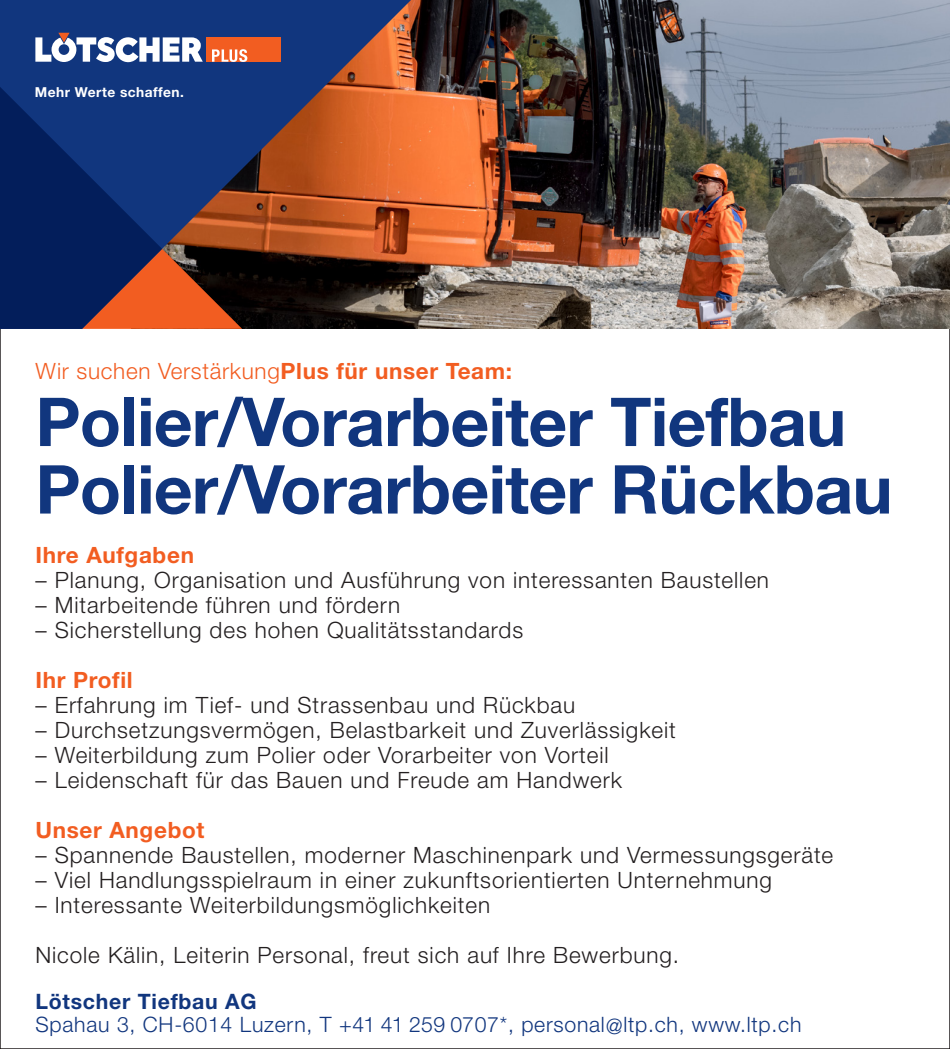
<style>
.page{position:relative;width:950px;height:1049px;background:#fff}
.page>*{position:absolute;margin:0;border:0;box-sizing:border-box;transform-origin:0 0}
.Titel_Blau{font:700 67.5px "Helvetica Neue LT Std";letter-spacing:-.01em;color:#11367e}
.Lauftext_Blau{font:300 22.5px "Helvetica Neue LT Std";letter-spacing:.04em;color:#231f20}
.Titel_Orange{font:300 22.5px "Helvetica Neue LT Std";letter-spacing:.03em;color:#f25d21}
.Titel_Orange-2{font:700 22.5px "Helvetica Neue LT Std";letter-spacing:.03em;color:#f25d21}
.Adresszeile_Blau{font:300 21.25px/22.5px "Helvetica Neue LT Std";letter-spacing:.035em;color:#11367e}
.t1{font:700 13.75px "Helvetica Neue LT Std";letter-spacing:.035em;color:#fff}
.s1{font-weight:700}
</style>
<div class="page">
<img style="left:411px;top:0;width:539px;height:329px">
<svg style="left:0;top:0;width:411px;height:329px;background:#5d3e44"></svg>
<svg style="left:0;top:87px;width:162px;height:242px;background:#182a61"></svg>
<div style="left:21px;top:32px;width:260px;height:43px;background:#11367e"></div>
<div style="left:207px;top:37px;width:74px;height:25px;background:#f25d21"></div>
<svg style="left:212px;top:49px;width:35px;height:13px"></svg>
<svg style="left:35px;top:33px;width:168px;height:30px"></svg>
<p class="t1" style="left:35px;top:83px;width:151px">Mehr Werte schaffen.</p>
<p class="Titel_Orange" style="left:35px;top:357px;width:478px">Wir suchen Verstärkung<span class="s1">Plus für unser Team:</span></p>
<p class="Titel_Blau" style="left:35px;top:380px;width:812px">Polier/Vorarbeiter Tiefbau</p>
<p class="Titel_Blau" style="left:35px;top:448px;width:858px">Polier/Vorarbeiter Rückbau</p>
<p class="Titel_Orange-2" style="left:35px;top:541px;width:160px">Ihre Aufgaben</p>
<p class="Lauftext_Blau" style="left:35px;top:566px;width:735px">– Planung, Organisation und Ausführung von interessanten Baustellen</p>
<p class="Lauftext_Blau" style="left:35px;top:591px;width:366px">– Mitarbeitende führen und fördern</p>
<p class="Lauftext_Blau" style="left:35px;top:616px;width:489px">– Sicherstellung des hohen Qualitätsstandards</p>
<p class="Titel_Orange-2" style="left:35px;top:666px;width:99px">Ihr Profil</p>
<p class="Lauftext_Blau" style="left:35px;top:691px;width:541px">– Erfahrung im Tief- und Strassenbau und Rückbau</p>
<p class="Lauftext_Blau" style="left:35px;top:716px;width:642px">– Durchsetzungsvermögen, Belastbarkeit und Zuverlässigkeit</p>
<p class="Lauftext_Blau" style="left:35px;top:741px;width:574px">– Weiterbildung zum Polier oder Vorarbeiter von Vorteil</p>
<p class="Lauftext_Blau" style="left:35px;top:766px;width:588px">– Leidenschaft für das Bauen und Freude am Handwerk</p>
<p class="Titel_Orange-2" style="left:35px;top:816px;width:170px">Unser Angebot</p>
<p class="Lauftext_Blau" style="left:35px;top:841px;width:799px">– Spannende Baustellen, moderner Maschinenpark und Vermessungsgeräte</p>
<p class="Lauftext_Blau" style="left:35px;top:866px;width:738px">– Viel Handlungsspielraum in einer zukunftsorientierten Unternehmung</p>
<p class="Lauftext_Blau" style="left:35px;top:891px;width:456px">– Interessante Weiterbildungsmöglichkeiten</p>
<p class="Lauftext_Blau" style="left:35px;top:941px;width:645px">Nicole Kälin, Leiterin Personal, freut sich auf Ihre Bewerbung.</p>
<p class="Adresszeile_Blau" style="left:35px;top:990px;width:767px"><span class="s1">Lötscher Tiefbau AG<br></span>Spahau 3, CH-6014 Luzern, T +41 41 259 0707*, personal@ltp.ch, www.ltp.ch</p>
</div>
